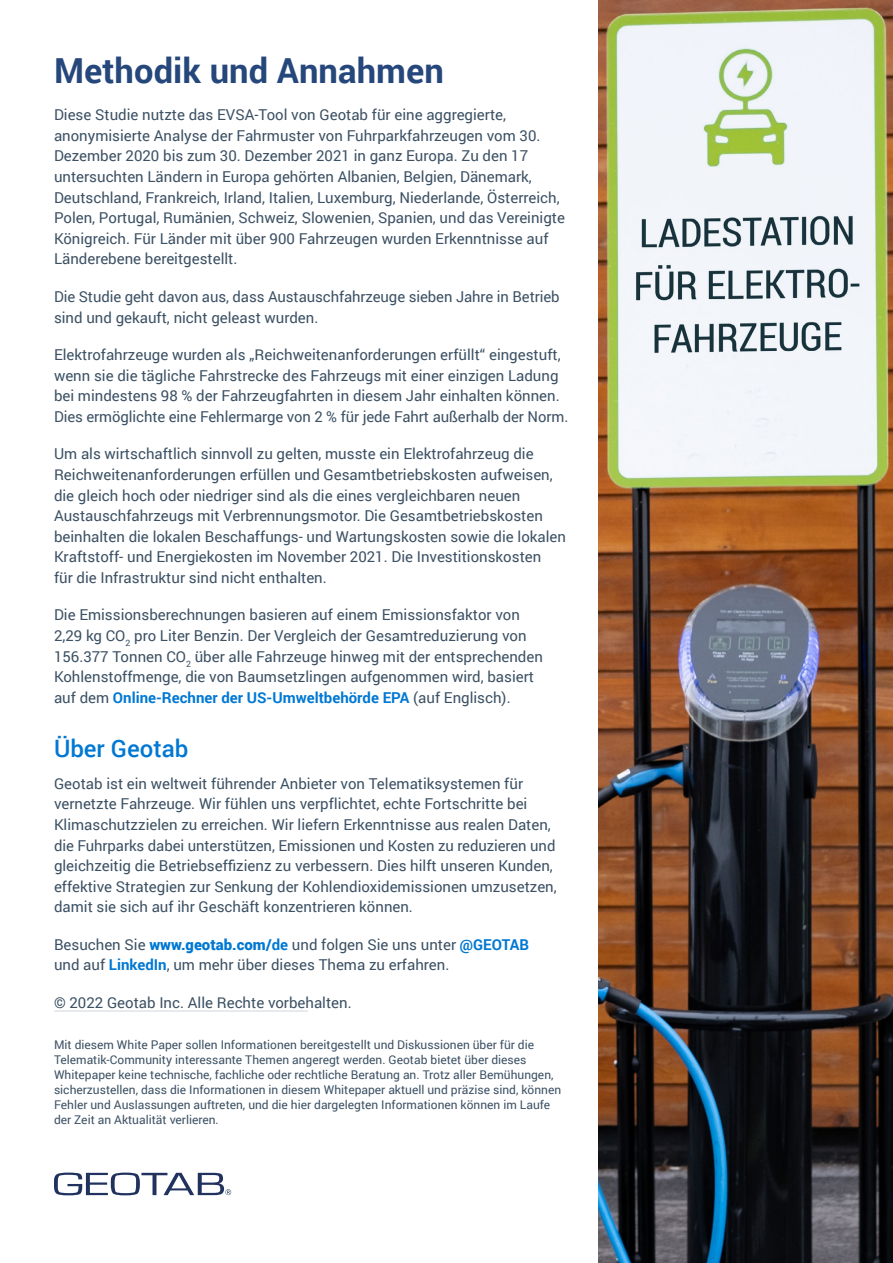
<style>
.page{position:relative;width:893px;height:1263px;background:#fff}
.page>*{position:absolute;margin:0;border:0;box-sizing:border-box;transform-origin:0 0}
.Heading_2__H2{font:700 34.5px "Roboto";color:#25477b}
.Heading_3__H3{font:500 24px "Roboto";color:#0078d3}
.Body_Copy__P{font:15px/20.7px "Roboto";color:#3c5164}
.Body_Copy__P-2{font:12px/15px "Roboto";color:#3c5164}
.s1{font-weight:700;color:#0078d3}
.s2{font-weight:900;color:#0078d3}
</style>
<div class="page">
<svg style="left:54px;top:1172px;width:177px;height:23px"></svg>
<hr style="left:54px;top:1011px;width:254px;height:1px;background:#d1d6dd">
<img style="left:599px;top:0;width:294px;height:1263px">
<h2 class="Heading_2__H2" style="left:54px;top:46px;width:391px">Methodik und Annahmen</h2>
<p class="Body_Copy__P" style="left:54px;top:104px;width:512px">Diese Studie nutzte das EVSA-Tool von Geotab für eine aggregierte, anonymisierte Analyse der Fahrmuster von Fuhrparkfahrzeugen vom 30.<br>Dezember 2020 bis zum 30. Dezember 2021 in ganz Europa. Zu den 17 untersuchten Ländern in Europa gehörten Albanien, Belgien, Dänemark, Deutschland, Frankreich, Irland, Italien, Luxemburg, Niederlande, Österreich, Polen, Portugal, Rumänien, Schweiz, Slowenien, Spanien, und das Vereinigte Königreich. Für Länder mit über 900 Fahrzeugen wurden Erkenntnisse auf Länderebene bereitgestellt.</p>
<p class="Body_Copy__P" style="left:54px;top:286px;width:507px">Die Studie geht davon aus, dass Austauschfahrzeuge sieben Jahre in Betrieb sind und gekauft, nicht geleast wurden.</p>
<p class="Body_Copy__P" style="left:54px;top:344px;width:516px">Elektrofahrzeuge wurden als „Reichweitenanforderungen erfüllt“ eingestuft, wenn sie die tägliche Fahrstrecke des Fahrzeugs mit einer einzigen Ladung bei mindestens 98 % der Fahrzeugfahrten in diesem Jahr einhalten können.<br>Dies ermöglichte eine Fehlermarge von 2 % für jede Fahrt außerhalb der Norm.</p>
<p class="Body_Copy__P" style="left:54px;top:443px;width:514px">Um als wirtschaftlich sinnvoll zu gelten, musste ein Elektrofahrzeug die Reichweitenanforderungen erfüllen und Gesamtbetriebskosten aufweisen, die gleich hoch oder niedriger sind als die eines vergleichbaren neuen Austauschfahrzeugs mit Verbrennungsmotor. Die Gesamtbetriebskosten beinhalten die lokalen Beschaffungs- und Wartungskosten sowie die lokalen Kraftstoff- und Energiekosten im November 2021. Die Investitionskosten<br>für die Infrastruktur sind nicht enthalten.</p>
<p class="Body_Copy__P" style="left:54px;top:604px;width:490px">Die Emissionsberechnungen basieren auf einem Emissionsfaktor von 2,29 kg CO<sub>2</sub> pro Liter Benzin. Der Vergleich der Gesamtreduzierung von 156.377 Tonnen CO<sub>2</sub> über alle Fahrzeuge hinweg mit der entsprechenden Kohlenstoffmenge, die von Baumsetzlingen aufgenommen wird, basiert auf dem <span class="s1">Online-Rechner der US-Umweltbehörde EPA</span> (auf Englisch).</p>
<h3 class="Heading_3__H3" style="left:54px;top:731px;width:136px">Über Geotab</h3>
<p class="Body_Copy__P" style="left:54px;top:772px;width:504px">Geotab ist ein weltweit führender Anbieter von Telematiksystemen für vernetzte Fahrzeuge. Wir fühlen uns verpflichtet, echte Fortschritte bei Klimaschutzzielen zu erreichen. Wir liefern Erkenntnisse aus realen Daten, die Fuhrparks dabei unterstützen, Emissionen und Kosten zu reduzieren und gleichzeitig die Betriebseffizienz zu verbessern. Dies hilft unseren Kunden, effektive Strategien zur Senkung der Kohlendioxidemissionen umzusetzen, damit sie sich auf ihr Geschäft konzentrieren können.</p>
<p class="Body_Copy__P" style="left:54px;top:933px;width:476px">Besuchen Sie <span class="s2">www.geotab.com</span><span class="s1">/de</span> und folgen Sie uns unter <span class="s1">@GEOTAB </span>und auf <span class="s1">LinkedIn</span>, um mehr über dieses Thema zu erfahren.</p>
<p class="Body_Copy__P" style="left:54px;top:992px;width:299px">© 2022 Geotab Inc. Alle Rechte vorbehalten.</p>
<p class="Body_Copy__P-2" style="left:54px;top:1037px;width:509px">Mit diesem White Paper sollen Informationen bereitgestellt und Diskussionen über für die Telematik-Community interessante Themen angeregt werden. Geotab bietet über dieses Whitepaper keine technische, fachliche oder rechtliche Beratung an. Trotz aller Bemühungen, sicherzustellen, dass die Informationen in diesem Whitepaper aktuell und präzise sind, können Fehler und Auslassungen auftreten, und die hier dargelegten Informationen können im Laufe der Zeit an Aktualität verlieren.</p>
</div>
